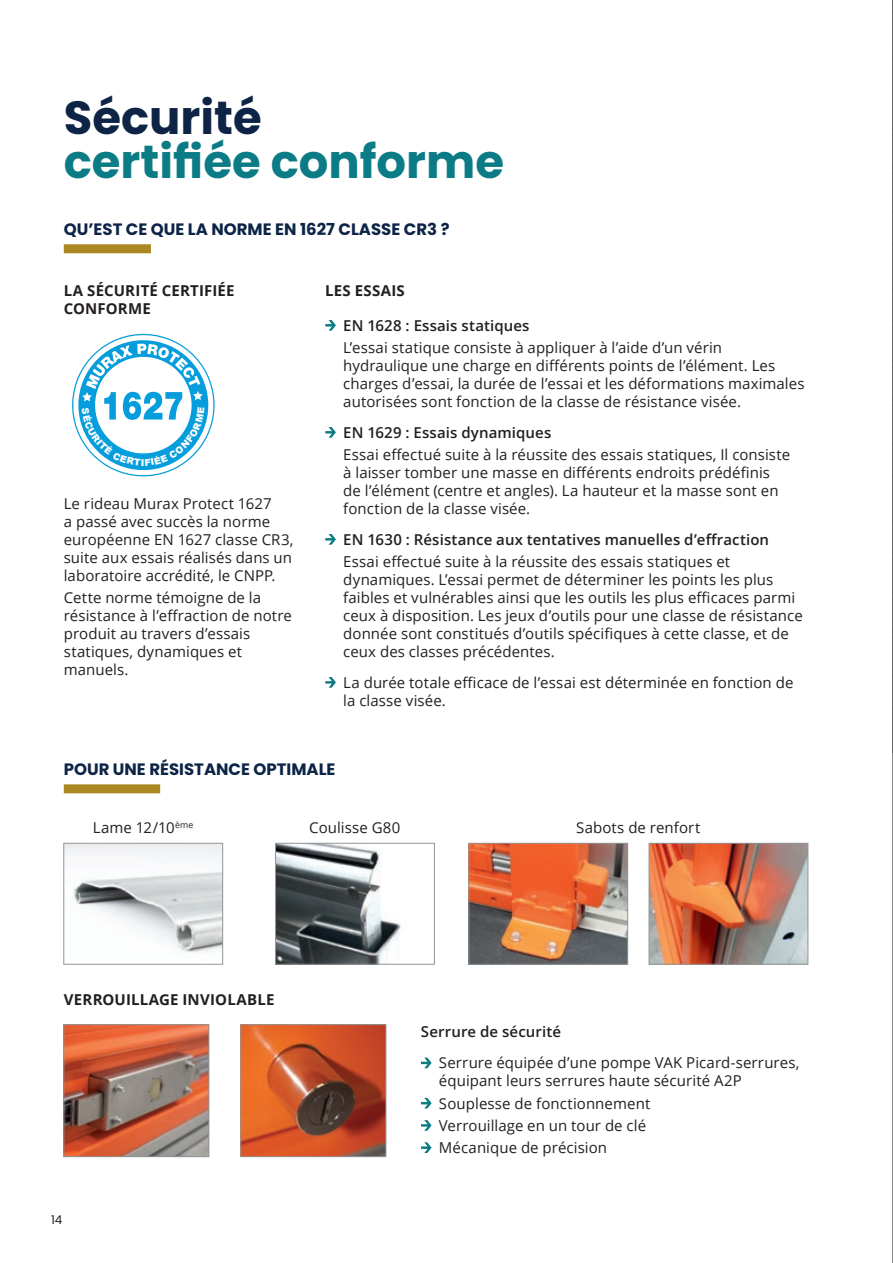
<style>
.page{position:relative;width:893px;height:1263px;background:#fff}
.page>*{position:absolute;margin:0;border:0;box-sizing:border-box;transform-origin:0 0}
.t1{font:700 46.5px "Poppins";color:#0b7b85}
.t2{font:700 46.5px "Poppins";color:#0d2447}
.t3{font:700 16.5px "Poppins";color:#0d2447}
.t4{font:15px/18px "Open Sans";letter-spacing:.005em;color:#231f20}
.t5{font:600 15px "Open Sans";letter-spacing:.005em;color:#231f20}
.t6{font:700 15px/18px "Open Sans";letter-spacing:.01em;color:#231f20}
.t7{font:12px "Poppins";color:#231f20}
</style>
<div class="page">
<svg style="left:325px;top:320px;width:11px;height:11px"></svg>
<svg style="left:325px;top:427px;width:11px;height:11px"></svg>
<svg style="left:325px;top:534px;width:11px;height:11px"></svg>
<svg style="left:325px;top:677px;width:11px;height:11px"></svg>
<svg style="left:421px;top:1057px;width:11px;height:11px"></svg>
<svg style="left:421px;top:1098px;width:11px;height:10px"></svg>
<svg style="left:421px;top:1120px;width:11px;height:11px"></svg>
<svg style="left:421px;top:1142px;width:11px;height:11px"></svg>
<div style="left:64px;top:244px;width:87px;height:9px;background:#ab8821"></div>
<div style="left:64px;top:784px;width:96px;height:9px;background:#ab8821"></div>
<img style="left:66px;top:1026px;width:141px;height:129px">
<div style="left:64px;top:1024px;width:145px;height:133px;border:1px solid #939598"></div>
<img style="left:243px;top:1026px;width:141px;height:129px">
<div style="left:241px;top:1024px;width:145px;height:133px;border:1px solid #939598"></div>
<img style="left:66px;top:845px;width:155px;height:108px">
<div style="left:64px;top:843px;width:159px;height:121px;border:1px solid #939598"></div>
<img style="left:277px;top:845px;width:124px;height:117px">
<div style="left:275px;top:843px;width:160px;height:121px;border:1px solid #939598"></div>
<img style="left:651px;top:845px;width:155px;height:117px">
<div style="left:649px;top:843px;width:159px;height:121px;border:1px solid #939598"></div>
<img style="left:471px;top:845px;width:155px;height:117px">
<div style="left:469px;top:843px;width:159px;height:121px;border:1px solid #939598"></div>
<hr style="left:892px;top:0;width:1px;height:1263px;background:#231f20">
<svg style="left:72px;top:333px;width:143px;height:144px"></svg>
<h1 class="t2" style="left:64px;top:91px;width:199px">Sécurité</h1>
<h1 class="t1" style="left:64px;top:134px;width:442px">certifiée conforme</h1>
<p class="t3" style="left:64px;top:220px;width:387px">QU’EST CE QUE LA NORME EN 1627 CLASSE CR3 ?</p>
<p class="t6" style="left:64px;top:281px;width:172px">LA SÉCURITÉ CERTIFIÉE<br>CONFORME</p>
<p class="t4" style="left:64px;top:494px;width:231px">Le rideau Murax Protect 1627<br>a passé avec succès la norme européenne EN 1627 classe CR3, suite aux essais réalisés dans un laboratoire accrédité, le CNPP.</p>
<p class="t4" style="left:64px;top:588px;width:230px">Cette norme témoigne de la résistance à l’effraction de notre produit au travers d’essais statiques, dynamiques et manuels.</p>
<p class="t6" style="left:325px;top:281px;width:81px">LES ESSAIS</p>
<p class="t5" style="left:343px;top:315px;width:188px">EN 1628 : Essais statiques</p>
<p class="t4" style="left:343px;top:338px;width:463px">L’essai statique consiste à appliquer à l’aide d’un vérin hydraulique une charge en différents points de l’élément. Les charges d’essai, la durée de l’essai et les déformations maximales autorisées sont fonction de la classe de résistance visée.</p>
<p class="t5" style="left:343px;top:422px;width:209px">EN 1629 : Essais dynamiques</p>
<p class="t4" style="left:343px;top:445px;width:448px">Essai effectué suite à la réussite des essais statiques, Il consiste à laisser tomber une masse en différents endroits prédéfinis de l’élément (centre et angles). La hauteur et la masse sont en fonction de la classe visée.</p>
<p class="t5" style="left:343px;top:529px;width:427px">EN 1630 : Résistance aux tentatives manuelles d’effraction</p>
<p class="t4" style="left:343px;top:552px;width:461px">Essai effectué suite à la réussite des essais statiques et dynamiques. L’essai permet de déterminer les points les plus faibles et vulnérables ainsi que les outils les plus efficaces parmi ceux à disposition. Les jeux d’outils pour une classe de résistance donnée sont constitués d’outils spécifiques à cette classe, et de ceux des classes précédentes.</p>
<p class="t4" style="left:343px;top:673px;width:452px">La durée totale efficace de l’essai est déterminée en fonction de la classe visée.</p>
<p class="t3" style="left:64px;top:760px;width:273px">POUR UNE RÉSISTANCE OPTIMALE</p>
<p class="t4" style="left:93px;top:818px;width:102px">Lame 12/10<sup>ème</sup></p>
<p class="t4" style="left:309px;top:818px;width:92px">Coulisse G80</p>
<p class="t4" style="left:576px;top:818px;width:126px">Sabots de renfort</p>
<p class="t6" style="left:64px;top:990px;width:212px">VERROUILLAGE INVIOLABLE</p>
<p class="t7" style="left:51px;top:1213px;width:13px">14</p>
<p class="t5" style="left:421px;top:1022px;width:142px">Serrure de sécurité</p>
<p class="t4" style="left:439px;top:1053px;width:362px">Serrure équipée d’une pompe VAK Picard-serrures, équipant leurs serrures haute sécurité A2P</p>
<p class="t4" style="left:439px;top:1091px;width:213px;line-height:22.2px">Souplesse de fonctionnement<br>Verrouillage en un tour de clé<br>Mécanique de précision</p>
</div>
